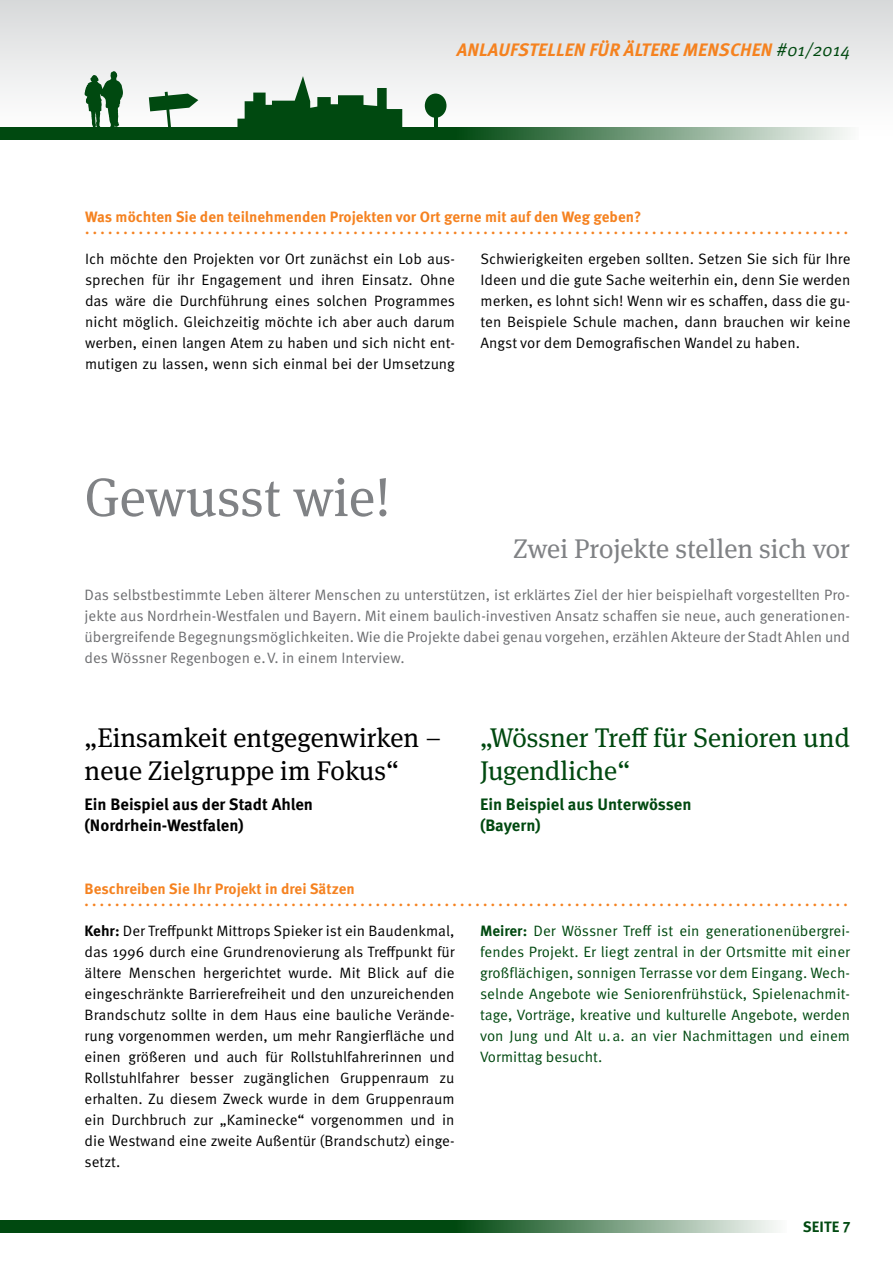
<style>
.page{position:relative;width:893px;height:1263px;background:#fff}
.page>*{position:absolute;margin:0;border:0;box-sizing:border-box;transform-origin:0 0}
.Copy{font:54px "Meta Serif OT";color:#808285}
.Copy-2{font:27px "Meta Serif OT";color:#004910}
.Copy-3{font:27px "Meta Serif OT";color:#808285}
.Copy-4{font:27px "Meta Serif OT";color:#000}
.ohne_Grundlinie{font:27px "Meta Serif OT";color:#000}
.ohne_Grundlinie-2{font:27px "Meta Serif OT";color:#004910}
.t1{font:italic 700 18px "Meta OT";letter-spacing:.01em;color:#f58220}
.Copy-5{font:700 16.5px "Meta OT";color:#000}
.Copy-6{font:700 16.5px "Meta OT";color:#004910}
.Copy-7{font:15px/21px "Meta OT Norm";color:#000;text-align:justify}
.Copy-8{font:15px/21px "Meta OT Norm";color:#6d6e71;text-align:justify}
.Copy-9{font:15px/21px "Meta OT Norm";color:#004910;text-align:justify}
.ohne_Grundlinie-3{font:700 15px "Meta OT";color:#f58220}
.Copy-10{font:700 15px "Meta OT";color:#f58220}
.t2{font:700 15px "Meta OT";letter-spacing:.01em;color:#004910}
.s1{font-family:"Meta OT Norm Ita";font-weight:400;font-style:normal;color:#004910}
.s2{font-family:"Meta OT";font-weight:700}
</style>
<div class="page">
<div style="left:0;top:1220px;width:455px;height:13px;background:#004910"></div>
<svg style="left:455px;top:1220px;width:322px;height:13px;background:#7a9f82"></svg>
<div style="left:0;top:0;width:893px;height:191px;background:linear-gradient(to bottom,#dcddde,#fff)"></div>
<div style="left:0;top:128px;width:455px;height:12px;background:#004910"></div>
<svg style="left:455px;top:128px;width:404px;height:12px;background:#7da285"></svg>
<svg style="left:237px;top:76px;width:165px;height:52px"></svg>
<div style="left:425px;top:94px;width:21px;height:24px;background:#004910;border-radius:50%"></div>
<hr style="left:434px;top:115px;width:4px;height:17px;background:#004910">
<svg style="left:149px;top:92px;width:49px;height:36px"></svg>
<svg style="left:85px;top:71px;width:38px;height:57px"></svg>
<p class="t1" style="left:457px;top:39px;width:395px">ANLAUFSTELLEN FÜR ÄLTERE MENSCHEN <span class="s1">#01/2014</span></p>
<p class="Copy-10" style="left:85px;top:208px;width:558px">Was möchten Sie den teilnehmenden Projekten vor Ort gerne mit auf den Weg geben?</p>
<p class="ohne_Grundlinie-3" style="left:85px;top:220px;width:763px">....................................................................................................</p>
<p class="Copy-7" style="left:85px;top:249px;width:372px">Ich möchte den Projekten vor Ort zunächst ein Lob aus&shy;sprechen für ihr Engagement und ihren Einsatz. Ohne das wäre die Durchführung eines solchen Programmes nicht möglich. Gleichzeitig möchte ich aber auch darum werben, einen langen Atem zu haben und sich nicht ent&shy;mutigen zu lassen, wenn sich einmal bei der Umsetzung</p>
<p class="Copy-7" style="left:480px;top:249px;width:371px">Schwierigkeiten ergeben sollten. Setzen Sie sich für Ihre Ideen und die gute Sache weiterhin ein, denn Sie werden merken, es lohnt sich! Wenn wir es schaffen, dass die gu&shy;ten Beispiele Schule machen, dann brauchen wir keine Angst vor dem Demografischen Wandel zu haben.</p>
<p class="Copy" style="left:85px;top:465px;width:308px">Gewusst wie!</p>
<p class="Copy-3" style="left:513px;top:533px;width:338px">Zwei Projekte stellen sich vor</p>
<p class="Copy-8" style="left:85px;top:585px;width:767px">Das selbstbestimmte Leben älterer Menschen zu unterstützen, ist erklärtes Ziel der hier beispielhaft vorgestellten Pro&shy;jekte aus Nordrhein-Westfalen und Bayern. Mit einem baulich-investiven Ansatz schaffen sie neue, auch generationen&shy;übergreifende Begegnungsmöglichkeiten. Wie die Projekte dabei genau vorgehen, erzählen Akteure der Stadt Ahlen und des Wössner Regenbogen e.V. in einem Interview.</p>
<p class="Copy-4" style="left:85px;top:722px;width:358px">„Einsamkeit entgegenwirken –</p>
<p class="ohne_Grundlinie" style="left:85px;top:754px;width:316px">neue Zielgruppe im Fokus“</p>
<p class="Copy-5" style="left:85px;top:794px;width:230px">Ein Beispiel aus der Stadt Ahlen</p>
<p class="Copy-5" style="left:85px;top:815px;width:161px">(Nordrhein-Westfalen)</p>
<p class="Copy-2" style="left:480px;top:722px;width:371px">„Wössner Treff für Senioren und</p>
<p class="ohne_Grundlinie-2" style="left:480px;top:754px;width:152px">Jugendliche“</p>
<p class="Copy-6" style="left:480px;top:794px;width:213px">Ein Beispiel aus Unterwössen</p>
<p class="Copy-6" style="left:480px;top:815px;width:62px">(Bayern)</p>
<p class="Copy-10" style="left:85px;top:880px;width:272px">Beschreiben Sie Ihr Projekt in drei Sätzen</p>
<p class="ohne_Grundlinie-3" style="left:85px;top:892px;width:763px">....................................................................................................</p>
<p class="Copy-7" style="left:85px;top:921px;width:372px"><span class="s2">Kehr:</span> Der Treffpunkt Mittrops Spieker ist ein Baudenkmal, das 1996 durch eine Grundrenovierung als Treffpunkt für ältere Menschen hergerichtet wurde. Mit Blick auf die eingeschränkte Barrierefreiheit und den unzureichenden Brandschutz sollte in dem Haus eine bauliche Verände&shy;rung vorgenommen werden, um mehr Rangierfläche und einen größeren und auch für Rollstuhlfahrerinnen und Rollstuhlfahrer besser zugänglichen Gruppenraum zu erhalten. Zu diesem Zweck wurde in dem Gruppenraum ein Durchbruch zur „Kaminecke“ vorgenommen und in die Westwand eine zweite Außentür (Brandschutz) einge&shy;setzt.</p>
<p class="Copy-9" style="left:480px;top:921px;width:371px"><span class="s2">Meirer:</span> Der Wössner Treff ist ein generationenübergrei&shy;fendes Projekt. Er liegt zentral in der Ortsmitte mit einer großflächigen, sonnigen Terrasse vor dem Eingang. Wech&shy;selnde Angebote wie Seniorenfrühstück, Spielenachmit&shy;tage, Vorträge, kreative und kulturelle Angebote, werden von Jung und Alt u.a. an vier Nachmittagen und einem Vormittag besucht.</p>
<p class="t2" style="left:803px;top:1217px;width:49px">SEITE 7</p>
</div>
